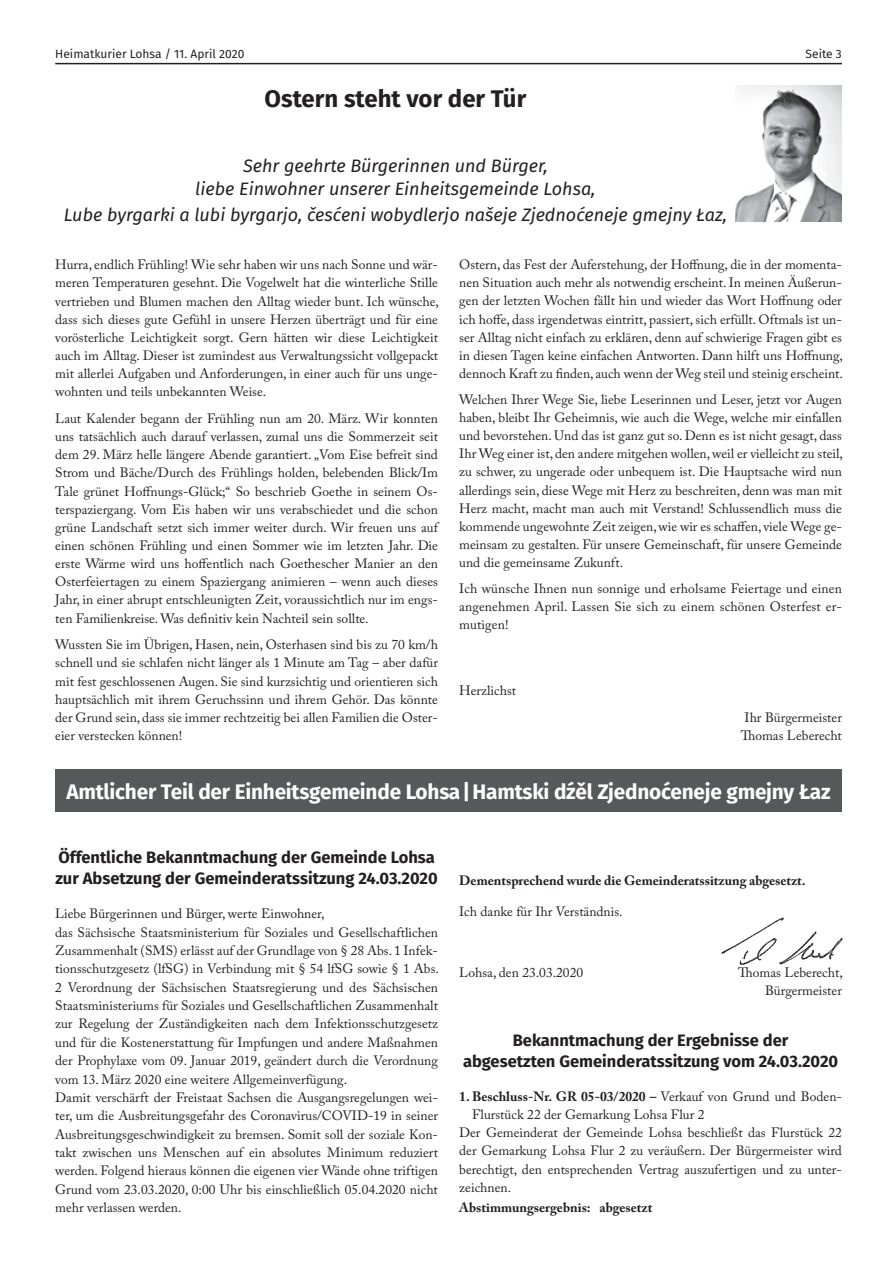
<style>
.page{position:relative;width:893px;height:1263px;background:#fff}
.page>*{position:absolute;margin:0;border:0;box-sizing:border-box;transform-origin:0 0}
.t1{font:700 24px "Fira Sans";color:#231f20}
.t2{font:700 21px "Fira Sans";letter-spacing:-.01em;color:#fff}
.t3{font:italic 18px/22.2px "Fira Sans";color:#231f20;text-align:center}
.t4{font:700 16.5px/21.1px "Fira Sans";color:#231f20;text-align:center}
.t5{font:13.5px/18.1px "Adobe Caslon Pro";color:#231f20;text-align:justify}
.t6{font:700 13.5px "Adobe Caslon Pro";color:#231f20}
.t7{font:12px "Fira Sans";color:#231f20}
.s1{font-weight:400}
</style>
<div class="page">
<hr style="left:55px;top:63px;width:787px;height:1px;background:#231f20">
<img style="left:736px;top:85px;width:106px;height:136px">
<div style="left:55px;top:770px;width:787px;height:42px;background:#57585a"></div>
<img style="left:721px;top:917px;width:122px;height:48px">
<p class="t7" style="left:55px;top:45px;width:191px">Heimatkurier Lohsa / 11. April 2020</p>
<p class="t7" style="left:806px;top:45px;width:38px">Seite 3</p>
<h1 class="t1" style="left:265px;top:79px;width:263px">Ostern steht vor der Tür</h1>
<h3 class="t3" style="left:195px;top:155px;width:402px">Sehr geehrte Bürgerinnen und Bürger,<br>liebe Einwohner unserer Einheitsgemeinde Lohsa,</h3>
<h3 class="t3" style="left:64px;top:203px;width:665px">Lube byrgarki a lubi byrgarjo, česćeni wobydlerjo našeje Zjednoćeneje gmejny Łaz,</h3>
<p class="t5" style="left:55px;top:256px;width:385px">Hurra, endlich Frühling! Wie sehr haben wir uns nach Sonne und wär&shy;meren Temperaturen gesehnt. Die Vogelwelt hat die winterliche Stille vertrieben und Blumen machen den Alltag wieder bunt. Ich wünsche, dass sich dieses gute Gefühl in unsere Herzen überträgt und für eine vorösterliche Leichtigkeit sorgt. Gern hätten wir diese Leichtigkeit auch im Alltag. Dieser ist zumindest aus Verwaltungssicht vollgepackt mit allerlei Aufgaben und Anforderungen, in einer auch für uns unge&shy;wohnten und teils unbekannten Weise.</p>
<p class="t5" style="left:55px;top:409px;width:384px">Laut Kalender begann der Frühling nun am 20. März. Wir konnten uns tatsächlich auch darauf verlassen, zumal uns die Sommerzeit seit dem 29. März helle längere Abende garantiert. „Vom Eise befreit sind Strom und Bäche/Durch des Frühlings holden, belebenden Blick/Im Tale grünet Hoffnungs-Glück;“ So beschrieb Goethe in seinem Os&shy;terspaziergang. Vom Eis haben wir uns verabschiedet und die schon grüne Landschaft setzt sich immer weiter durch. Wir freuen uns auf einen schönen Frühling und einen Sommer wie im letzten Jahr. Die erste Wärme wird uns hoffentlich nach Goethescher Manier an den Osterfeiertagen zu einem Spaziergang animieren – wenn auch dieses Jahr, in einer abrupt entschleunigten Zeit, voraussichtlich nur im engs&shy;ten Familienkreise. Was definitiv kein Nachteil sein sollte.</p>
<p class="t5" style="left:55px;top:635px;width:384px">Wussten Sie im Übrigen, Hasen, nein, Osterhasen sind bis zu 70 km/h schnell und sie schlafen nicht länger als 1 Minute am Tag – aber dafür mit fest geschlossenen Augen. Sie sind kurzsichtig und orientieren sich hauptsächlich mit ihrem Geruchssinn und ihrem Gehör. Das könnte der Grund sein, dass sie immer rechtzeitig bei allen Familien die Oster&shy;eier verstecken können!</p>
<p class="t5" style="left:459px;top:256px;width:385px">Ostern, das Fest der Auferstehung, der Hoffnung, die in der momenta&shy;nen Situation auch mehr als notwendig erscheint. In meinen Äußerun&shy;gen der letzten Wochen fällt hin und wieder das Wort Hoffnung oder ich hoffe, dass irgendetwas eintritt, passiert, sich erfüllt. Oftmals ist un&shy;ser Alltag nicht einfach zu erklären, denn auf schwierige Fragen gibt es in diesen Tagen keine einfachen Antworten. Dann hilft uns Hoffnung, dennoch Kraft zu finden, auch wenn der Weg steil und steinig erscheint.</p>
<p class="t5" style="left:459px;top:391px;width:385px">Welchen Ihrer Wege Sie, liebe Leserinnen und Leser, jetzt vor Augen haben, bleibt Ihr Geheimnis, wie auch die Wege, welche mir einfallen und bevorstehen. Und das ist ganz gut so. Denn es ist nicht gesagt, dass Ihr Weg einer ist, den andere mitgehen wollen, weil er vielleicht zu steil, zu schwer, zu ungerade oder unbequem ist. Die Hauptsache wird nun allerdings sein, diese Wege mit Herz zu beschreiten, denn was man mit Herz macht, macht man auch mit Verstand! Schlussendlich muss die kommende ungewohnte Zeit zeigen, wie wir es schaffen, viele Wege ge&shy;meinsam zu gestalten. Für unsere Gemeinschaft, für unsere Gemeinde und die gemeinsame Zukunft.</p>
<p class="t5" style="left:459px;top:580px;width:384px">Ich wünsche Ihnen nun sonnige und erholsame Feiertage und einen angenehmen April. Lassen Sie sich zu einem schönen Osterfest er&shy;mutigen!</p>
<p class="t5" style="left:459px;top:681px;width:58px">Herzlichst</p>
<p class="t5" style="left:741px;top:708px;width:103px">Ihr Bürgermeister<br>Thomas Leberecht</p>
<h2 class="t2" style="left:67px;top:773px;width:766px">Amtlicher Teil der Einheitsgemeinde Lohsa|Hamtski dźěl Zjednoćeneje gmejny Łaz</h2>
<p class="t4" style="left:55px;top:845px;width:384px;text-align:left">Öffentliche Bekanntmachung der Gemeinde Lohsa zur Absetzung der Gemeinderatssitzung 24.03.2020</p>
<p class="t5" style="left:55px;top:904px;width:385px;text-align:left">Liebe Bürgerinnen und Bürger, werte Einwohner,<br>das Sächsische Staatsministerium für Soziales und Gesellschaftlichen Zusammenhalt (SMS) erlässt auf der Grundlage von § 28 Abs. 1 Infek&shy;tionsschutzgesetz (lfSG) in Verbindung mit § 54 lfSG sowie § 1 Abs.<br>2 Verordnung der Sächsischen Staatsregierung und des Sächsischen Staatsministeriums für Soziales und Gesellschaftlichen Zusammenhalt zur Regelung der Zuständigkeiten nach dem Infektionsschutzgesetz und für die Kostenerstattung für Impfungen und andere Maßnahmen der Prophylaxe vom 09. Januar 2019, geändert durch die Verordnung vom 13. März 2020 eine weitere Allgemeinverfügung.<br>Damit verschärft der Freistaat Sachsen die Ausgangsregelungen wei&shy;ter, um die Ausbreitungsgefahr des Coronavirus/COVID-19 in seiner Ausbreitungsgeschwindigkeit zu bremsen. Somit soll der soziale Kon&shy;takt zwischen uns Menschen auf ein absolutes Minimum reduziert werden. Folgend hieraus können die eigenen vier Wände ohne triftigen Grund vom 23.03.2020, 0:00 Uhr bis einschließlich 05.04.2020 nicht mehr verlassen werden.</p>
<p class="t6" style="left:459px;top:872px;width:348px">Dementsprechend wurde die Gemeinderatssitzung abgesetzt.</p>
<p class="t5" style="left:459px;top:902px;width:165px">Ich danke für Ihr Verständnis.</p>
<p class="t5" style="left:459px;top:963px;width:125px">Lohsa, den 23.03.2020</p>
<p class="t5" style="left:738px;top:963px;width:106px;text-align:right">Thomas Leberecht,<br>Bürgermeister</p>
<p class="t4" style="left:463px;top:1028px;width:377px">Bekanntmachung der Ergebnisse der<br>abgesetzten Gemeinderatssitzung vom 24.03.2020</p>
<p class="t6" style="left:459px;top:1088px;width:384px">1. Beschluss-Nr. GR 05-03/2020 – <span class="s1">Verkauf von Grund und Boden-</span></p>
<p class="t5" style="left:472px;top:1105px;width:234px">Flurstück 22 der Gemarkung Lohsa Flur 2</p>
<p class="t5" style="left:459px;top:1123px;width:384px">Der Gemeinderat der Gemeinde Lohsa beschließt das Flurstück 22</p>
<p class="t5" style="left:459px;top:1141px;width:384px">der Gemarkung Lohsa Flur 2 zu veräußern. Der Bürgermeister wird</p>
<p class="t5" style="left:459px;top:1160px;width:384px">berechtigt, den entsprechenden Vertrag auszufertigen und zu unter-</p>
<p class="t5" style="left:459px;top:1178px;width:53px">zeichnen.</p>
<p class="t6" style="left:459px;top:1199px;width:195px">Abstimmungsergebnis: abgesetzt</p>
</div>
